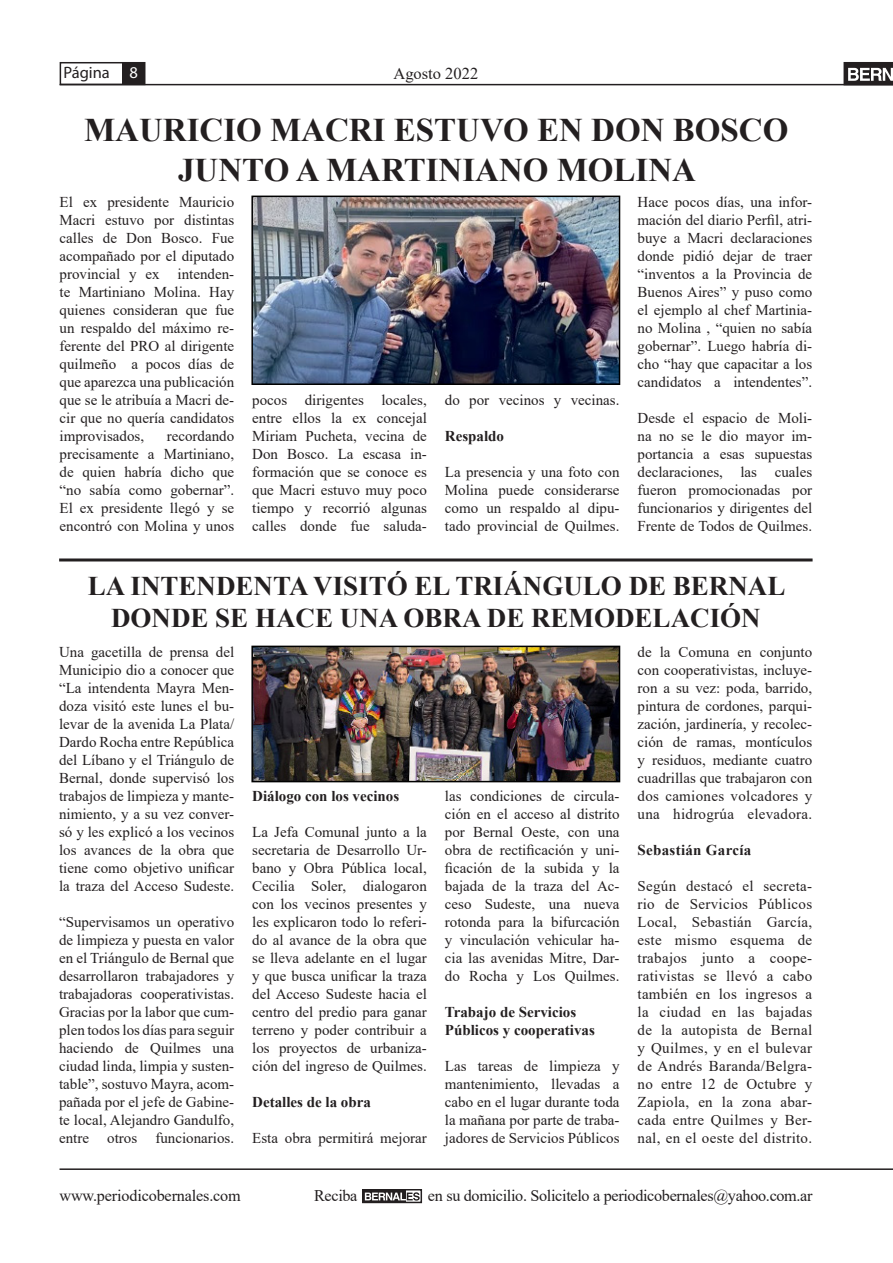
<style>
.page{position:relative;width:893px;height:1263px;background:#fff}
.page>*{position:absolute;margin:0;border:0;box-sizing:border-box;transform-origin:0 0}
.t1{font:700 33px/39.6px "Times New Roman";color:#231f20;text-align:center}
.t2{font:700 27px/32.4px "Times New Roman";color:#231f20;text-align:center}
.t3{font:16.5px "Times New Roman";color:#231f20}
.t4{font:16.5px "Myriad Pro";color:#231f20}
.t5{font:16.5px "Myriad Pro";color:#fff}
.t6{font:16.2px "Times New Roman";letter-spacing:-.02em;color:#231f20}
.t7{font:15px/18px "Times New Roman";color:#231f20;text-align:justify}
.t8{font:700 15px "Times New Roman";color:#231f20}
.t9{font:700 15px "Times New Roman";letter-spacing:.02em;color:#231f20}
</style>
<div class="page">
<svg style="left:843px;top:62px;width:50px;height:22px"></svg>
<hr style="left:60px;top:84px;width:833px;height:1px;background:#231f20">
<div style="left:122px;top:63px;width:23px;height:21px;background:#231f20"></div>
<div style="left:60px;top:62px;width:85px;height:23px;border:2px solid #231f20"></div>
<hr style="left:60px;top:1168px;width:833px;height:2px;background:#231f20">
<svg style="left:365px;top:1192px;width:54px;height:8px"></svg>
<div style="left:362px;top:1189px;width:60px;height:14px;border:2px solid #231f20"></div>
<img style="left:254px;top:199px;width:363px;height:183px">
<div style="left:251px;top:196px;width:369px;height:189px;border:2px solid #000"></div>
<hr style="left:59px;top:558px;width:754px;height:3px;background:#231f20">
<img style="left:254px;top:649px;width:363px;height:130px">
<div style="left:251px;top:646px;width:369px;height:136px;border:2px solid #000"></div>
<p class="t4" style="left:64px;top:63px;width:48px">Página</p>
<p class="t5" style="left:130px;top:63px;width:10px">8</p>
<p class="t3" style="left:393px;top:62px;width:86px">Agosto 2022</p>
<p class="t1" style="left:84px;top:110px;width:706px">MAURICIO MACRI ESTUVO EN DON BOSCO<br>JUNTO A MARTINIANO MOLINA</p>
<p class="t7" style="left:60px;top:192px;width:176px">El ex presidente Mauricio Macri estuvo por distintas calles de Don Bosco. Fue acompañado por el diputado provincial y ex intenden&shy;te Martiniano Molina. Hay quienes consideran que fue un respaldo del máximo re&shy;ferente del PRO al dirigente quilmeño a pocos días de que aparezca una publicación que se le atribuía a Macri de&shy;cir que no quería candidatos improvisados,</p>
<p class="t7" style="left:637px;top:192px;width:176px">Hace pocos días, una infor&shy;mación del diario Perfil, atri&shy;buye a Macri declaraciones donde pidió dejar de traer “inventos a la Provincia de Buenos Aires” y puso como el ejemplo al chef Martinia&shy;no Molina , “quien no sabía gobernar”. Luego habría di&shy;cho “hay que capacitar a los candidatos a intendentes”.</p>
<p class="t7" style="left:637px;top:408px;width:176px">Desde el espacio de Moli&shy;na no se le dio mayor im&shy;portancia a esas supuestas declaraciones, las cuales fueron promocionadas por funcionarios y dirigentes del Frente de Todos de Quilmes.</p>
<p class="t2" style="left:88px;top:569px;width:699px">LA INTENDENTA VISITÓ EL TRIÁNGULO DE BERNAL<br>DONDE SE HACE UNA OBRA DE REMODELACIÓN</p>
<p class="t7" style="left:59px;top:642px;width:177px">Una gacetilla de prensa del Municipio dio a conocer que “La intendenta Mayra Men&shy;doza visitó este lunes el bu&shy;levar de la avenida La Plata/ Dardo Rocha entre República del Líbano y el Triángulo de Bernal, donde supervisó los trabajos de limpieza y mante&shy;nimiento, y a su vez conver&shy;só y les explicó a los vecinos los avances de la obra que tiene como objetivo unificar la traza del Acceso Sudeste.</p>
<p class="t7" style="left:59px;top:912px;width:177px">“Supervisamos un operativo de limpieza y puesta en valor en el Triángulo de Bernal que desarrollaron trabajadores y trabajadoras cooperativistas.</p>
<p class="t7" style="left:59px;top:1002px;width:177px">Gracias por la labor que cum&shy;plen todos los días para seguir haciendo de Quilmes una ciudad linda, limpia y susten&shy;table”, sostuvo Mayra, acom&shy;pañada por el jefe de Gabine&shy;te local, Alejandro Gandulfo, entre otros funcionarios.</p>
<p class="t7" style="left:252px;top:390px;width:176px">pocos dirigentes locales, entre ellos la ex concejal Miriam Pucheta, vecina de Don Bosco. La escasa in&shy;formación que se conoce es que Macri estuvo muy poco tiempo y recorrió algunas calles donde fue saluda-</p>
<p class="t7" style="left:445px;top:390px;width:176px">do por vecinos y vecinas.</p>
<p class="t7" style="left:60px;top:426px;width:176px;text-indent:107px">recordando precisamente a Martiniano, de quien habría dicho que “no sabía como gobernar”.</p>
<p class="t7" style="left:60px;top:498px;width:176px">El ex presidente llegó y se encontró con Molina y unos</p>
<p class="t8" style="left:445px;top:425px;width:61px">Respaldo</p>
<p class="t7" style="left:445px;top:462px;width:176px">La presencia y una foto con Molina puede considerarse como un respaldo al dipu&shy;tado provincial de Quilmes.</p>
<p class="t7" style="left:637px;top:642px;width:176px">de la Comuna en conjunto con cooperativistas, incluye&shy;ron a su vez: poda, barrido, pintura de cordones, parqui&shy;zación, jardinería, y recolec&shy;ción de ramas, montículos y residuos, mediante cuatro cuadrillas que trabajaron con dos camiones volcadores y una hidrogrúa elevadora.</p>
<p class="t9" style="left:637px;top:839px;width:115px">Sebastián García</p>
<p class="t7" style="left:637px;top:876px;width:176px">Según destacó el secreta&shy;rio de Servicios Públicos Local, Sebastián García, este mismo esquema de trabajos junto a coope&shy;rativistas se llevó a cabo también en los ingresos a la ciudad en las bajadas de la autopista de Bernal y Quilmes, y en el bulevar de Andrés Baranda/Belgra&shy;no entre 12 de Octubre y Zapiola, en la zona abar&shy;cada entre Quilmes y Ber&shy;nal, en el oeste del distrito.</p>
<p class="t8" style="left:252px;top:785px;width:149px">Diálogo con los vecinos</p>
<p class="t7" style="left:252px;top:822px;width:176px">La Jefa Comunal junto a la secretaria de Desarrollo Ur&shy;bano y Obra Pública local, Cecilia Soler, dialogaron con los vecinos presentes y les explicaron todo lo referi&shy;do al avance de la obra que se lleva adelante en el lugar y que busca unificar la traza del Acceso Sudeste hacia el centro del predio para ganar terreno y poder contribuir a los proyectos de urbaniza&shy;ción del ingreso de Quilmes.</p>
<p class="t8" style="left:252px;top:1091px;width:120px">Detalles de la obra</p>
<p class="t7" style="left:252px;top:1128px;width:176px">Esta obra permitirá mejorar</p>
<p class="t7" style="left:445px;top:786px;width:176px">las condiciones de circula&shy;ción en el acceso al distrito por Bernal Oeste, con una obra de rectificación y uni&shy;ficación de la subida y la bajada de la traza del Ac&shy;ceso Sudeste, una nueva rotonda para la bifurcación y vinculación vehicular ha&shy;cia las avenidas Mitre, Dar&shy;do Rocha y Los Quilmes.</p>
<p class="t8" style="left:445px;top:1001px;width:133px">Trabajo de Servicios</p>
<p class="t8" style="left:445px;top:1019px;width:151px">Públicos y cooperativas</p>
<p class="t7" style="left:445px;top:1056px;width:176px">Las tareas de limpieza y mantenimiento, llevadas a cabo en el lugar durante toda la mañana por parte de traba&shy;jadores de Servicios Públicos</p>
<p class="t6" style="left:60px;top:1184px;width:183px">www.periodicobernales.com</p>
<p class="t6" style="left:314px;top:1184px;width:45px">Reciba</p>
<p class="t6" style="left:428px;top:1184px;width:386px">en su domicilio. Solicitelo a periodicobernales@yahoo.com.ar</p>
</div>
